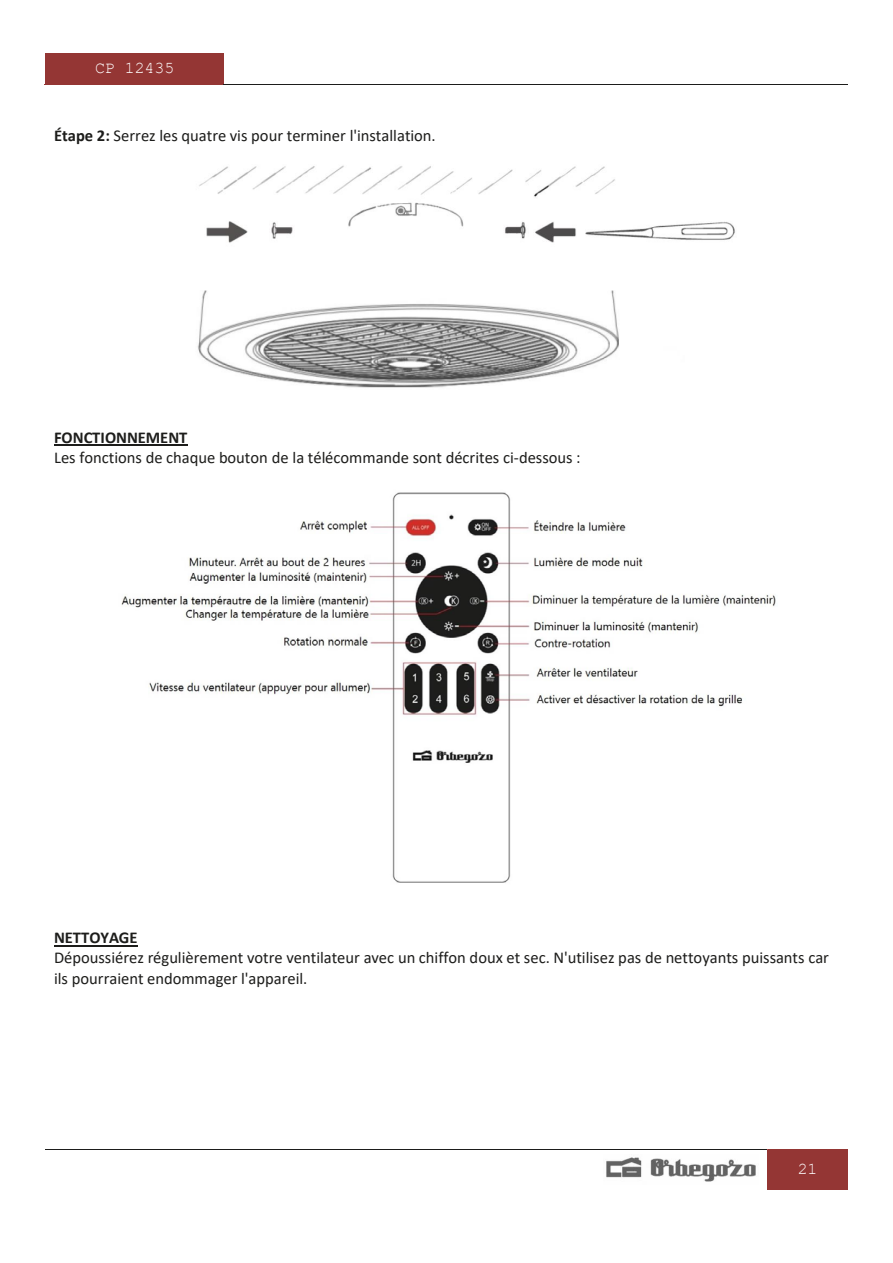
<style>
.page{position:relative;width:893px;height:1263px;background:#fff}
.page>*{position:absolute;margin:0;border:0;box-sizing:border-box;transform-origin:0 0}
.t1{font:16.5px/20.1px "Calibri";color:#1d1d1b}
.t2{font:700 16.5px "Calibri";color:#1d1d1b}
.t3{font:16.5px "Courier New";color:#fff}
.s1{font-weight:700}
</style>
<div class="page">
<div style="left:45px;top:53px;width:179px;height:31px;background:#943634"></div>
<hr style="left:44px;top:84px;width:180px;height:1px;background:#943634">
<hr style="left:224px;top:84px;width:624px;height:1px;background:#1d1d1b">
<img style="left:606px;top:1157px;width:150px;height:25px">
<div style="left:767px;top:1150px;width:81px;height:40px;background:#943634"></div>
<hr style="left:45px;top:1149px;width:722px;height:1px;background:#1d1d1b">
<div style="left:768px;top:1149px;width:80px;height:6px;background:#943634"></div>
<hr style="left:54px;top:445px;width:133px;height:1px;background:#1d1d1b">
<img style="left:121px;top:492px;width:655px;height:391px">
<hr style="left:54px;top:945px;width:84px;height:1px;background:#1d1d1b">
<img style="left:197px;top:165px;width:538px;height:223px">
<p class="t3" style="left:95px;top:58px;width:81px">CP 12435</p>
<p class="t1" style="left:54px;top:125px;width:383px"><span class="s1">Étape 2:</span> Serrez les quatre vis pour terminer l'installation.</p>
<p class="t2" style="left:54px;top:426px;width:135px">FONCTIONNEMENT</p>
<p class="t1" style="left:54px;top:447px;width:528px">Les fonctions de chaque bouton de la télécommande sont décrites ci-dessous :</p>
<p class="t2" style="left:54px;top:926px;width:85px">NETTOYAGE</p>
<p class="t1" style="left:54px;top:947px;width:777px">Dépoussiérez régulièrement votre ventilateur avec un chiffon doux et sec. N'utilisez pas de nettoyants puissants car ils pourraient endommager l'appareil.</p>
<p class="t3" style="left:798px;top:1159px;width:21px">21</p>
</div>
